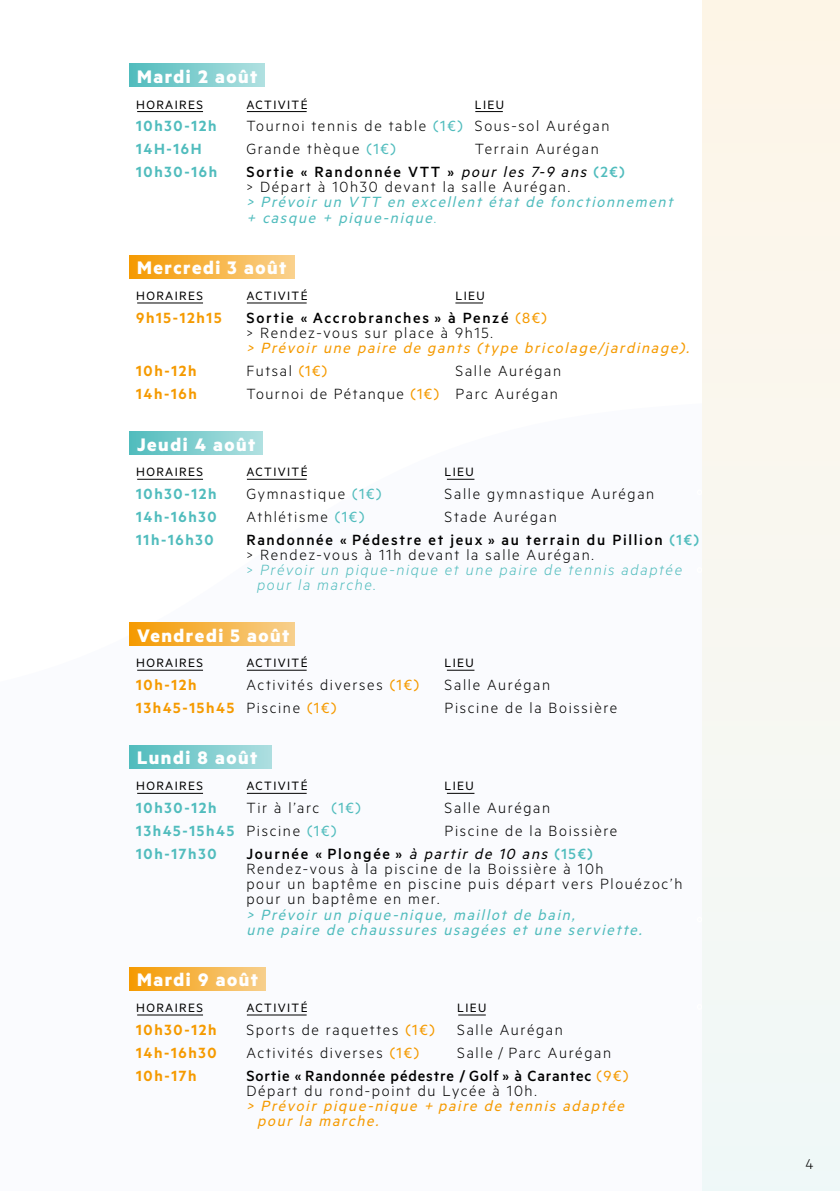
<style>
.page{position:relative;width:840px;height:1191px;background:#fff}
.page>*{position:absolute;margin:0;border:0;box-sizing:border-box;transform-origin:0 0}
.t1{font:700 20.4px "Metric";letter-spacing:.075em;color:#fff}
.t2{font:300 16.6px/15.2px "Metric";letter-spacing:.1em;color:#000}
.t3{font:italic 16.6px/15.2px "Metric";color:#50bcbd}
.t4{font:500 16.6px/15.2px "Metric";letter-spacing:.1em;color:#000}
.t5{font:italic 16.6px/15.2px "Metric";color:#f59a00}
.t6{font:600 16.6px "Metric";letter-spacing:.1em;color:#50bcbd}
.t7{font:600 16.6px "Metric";letter-spacing:.1em;color:#f59a00}
.t8{font:500 16.6px/15.2px "Metric";letter-spacing:.05em;color:#000}
.t9{font:italic 300 16.6px "Metric";letter-spacing:.1em;color:#50bcbd}
.t10{font:300 16px "Metric";color:#000}
.t11{font:13.6px "Metric";letter-spacing:.1em;color:#000}
.s1{font-weight:400;color:#50bcbd}
.s2{font-weight:500}
.s3{font-weight:400;font-style:italic}
.s4{font-weight:500;color:#50bcbd}
.s5{font-weight:300;font-style:normal}
.s6{font-weight:400;color:#f59a00}
.s7{font-weight:300}
.s8{color:#50bcbd}
.s9{font-style:normal}
.s10{font-weight:300;color:#000}
.s11{font-weight:400}
</style>
<div class="page">
<hr style="left:701px;top:403px;width:1px;height:788px;background:#50bcbd">
<div style="left:702px;top:0;width:137px;height:1191px;background:#f8f7f0"></div>
<div style="left:129px;top:64px;width:135px;height:23px;background:linear-gradient(to right,#50bbbd,#b0e1e1)"></div>
<hr style="left:137px;top:111px;width:66px;height:1px;background:#000">
<hr style="left:247px;top:111px;width:59px;height:1px;background:#000">
<svg style="left:475px;top:111px;width:27px;height:1px"></svg>
<div style="left:129px;top:431px;width:133px;height:24px;background:linear-gradient(to right,#50bbbd,#b0e1e1)"></div>
<hr style="left:137px;top:479px;width:66px;height:1px;background:#000">
<hr style="left:247px;top:479px;width:59px;height:1px;background:#000">
<svg style="left:446px;top:479px;width:28px;height:1px"></svg>
<div style="left:129px;top:255px;width:165px;height:24px;background:linear-gradient(to right,#f59a00,#fad28d)"></div>
<hr style="left:137px;top:302px;width:66px;height:1px;background:#000">
<hr style="left:247px;top:302px;width:59px;height:1px;background:#000">
<svg style="left:455px;top:302px;width:27px;height:1px"></svg>
<div style="left:129px;top:622px;width:165px;height:24px;background:linear-gradient(to right,#f59a00,#f7cf8c)"></div>
<hr style="left:137px;top:670px;width:66px;height:1px;background:#000">
<hr style="left:247px;top:670px;width:59px;height:1px;background:#000">
<svg style="left:446px;top:670px;width:28px;height:1px"></svg>
<div style="left:129px;top:745px;width:142px;height:24px;background:linear-gradient(to right,#50bbbd,#addee0)"></div>
<hr style="left:137px;top:793px;width:66px;height:1px;background:#000">
<hr style="left:247px;top:793px;width:59px;height:1px;background:#000">
<svg style="left:446px;top:793px;width:28px;height:1px"></svg>
<div style="left:129px;top:967px;width:136px;height:23px;background:linear-gradient(to right,#f59a00,#f7cf8b)"></div>
<hr style="left:137px;top:1014px;width:66px;height:1px;background:#000">
<hr style="left:247px;top:1014px;width:59px;height:1px;background:#000">
<svg style="left:458px;top:1014px;width:27px;height:1px"></svg>
<p class="t1" style="left:137px;top:64px;width:122px">Mardi 2 août</p>
<p class="t11" style="left:136px;top:96px;width:68px">HORAIRES</p>
<p class="t11" style="left:246px;top:96px;width:63px">ACTIVITÉ</p>
<p class="t11" style="left:474px;top:96px;width:31px">LIEU</p>
<p class="t6" style="left:136px;top:116px;width:82px">10h30-12h</p>
<p class="t2" style="left:246px;top:118px;width:364px">Tournoi tennis de table <span class="s1">(1€)</span> Sous-sol Aurégan</p>
<p class="t6" style="left:136px;top:139px;width:67px">14H-16H</p>
<p class="t2" style="left:246px;top:141px;width:151px">Grande thèque <span class="s1">(1€)</span></p>
<p class="t2" style="left:474px;top:141px;width:125px">Terrain Aurégan</p>
<p class="t6" style="left:136px;top:162px;width:82px">10h30-16h</p>
<p class="t2" style="left:246px;top:164px;width:379px"><span class="s2">Sortie « Randonnée VTT »</span> <span class="s3">pour les 7-9 ans</span><span class="s4">(2€) </span>&gt; Départ à 10h30 devant la salle Aurégan.</p>
<p class="t3" style="left:246px;top:194px;width:431px">&gt; Prévoir un VTT en excellent état de fonctionnement + casque + pique-nique<span class="s5">.</span></p>
<p class="t1" style="left:137px;top:255px;width:151px">Mercredi 3 août</p>
<p class="t11" style="left:136px;top:288px;width:68px">HORAIRES</p>
<p class="t11" style="left:246px;top:288px;width:63px">ACTIVITÉ</p>
<p class="t11" style="left:455px;top:288px;width:31px">LIEU</p>
<p class="t7" style="left:136px;top:308px;width:87px">9h15-12h15</p>
<p class="t4" style="left:246px;top:309px;width:302px">Sortie « Accrobranches » à Penzé <span class="s6">(8€) </span><span class="s7">&gt; Rendez-vous sur place à 9h15.</span></p>
<p class="t5" style="left:246px;top:340px;width:448px">&gt; Prévoir une paire de gants (type bricolage/jardinage).</p>
<p class="t7" style="left:136px;top:361px;width:62px">10h-12h</p>
<p class="t2" style="left:246px;top:362px;width:82px">Futsal <span class="s6">(1€)</span></p>
<p class="t2" style="left:455px;top:362px;width:107px">Salle Aurégan</p>
<p class="t7" style="left:136px;top:384px;width:62px">14h-16h</p>
<p class="t2" style="left:246px;top:385px;width:313px">Tournoi de Pétanque <span class="s6">(1€)</span> Parc Aurégan</p>
<p class="t1" style="left:137px;top:432px;width:120px">Jeudi 4 août</p>
<p class="t11" style="left:136px;top:464px;width:68px">HORAIRES</p>
<p class="t11" style="left:246px;top:464px;width:63px">ACTIVITÉ</p>
<p class="t11" style="left:444px;top:464px;width:31px">LIEU</p>
<p class="t6" style="left:136px;top:484px;width:82px">10h30-12h</p>
<p class="t2" style="left:246px;top:485px;width:137px">Gymnastique <span class="s1">(1€)</span></p>
<p class="t2" style="left:444px;top:485px;width:211px">Salle gymnastique Aurégan</p>
<p class="t6" style="left:136px;top:507px;width:82px">14h-16h30</p>
<p class="t2" style="left:246px;top:508px;width:119px">Athlétisme <span class="s1">(1€)</span></p>
<p class="t2" style="left:444px;top:508px;width:114px">Stade Aurégan</p>
<p class="t6" style="left:136px;top:530px;width:79px">11h-16h30</p>
<p class="t4" style="left:246px;top:532px;width:454px">Randonnée « Pédestre et jeux » au terrain du Pillion <span class="s8">(1€)</span></p>
<p class="t2" style="left:246px;top:546px;width:348px">&gt; Rendez-vous à 11h devant la salle Aurégan.</p>
<p class="t9" style="left:246px;top:560px;width:437px"><span class="s9">&gt;</span> Prévoir un pique-nique et une paire de tennis adaptée</p>
<p class="t9" style="left:257px;top:575px;width:120px">pour la marche.</p>
<p class="t1" style="left:137px;top:622px;width:154px">Vendredi 5 août</p>
<p class="t11" style="left:136px;top:655px;width:68px">HORAIRES</p>
<p class="t11" style="left:246px;top:655px;width:63px">ACTIVITÉ</p>
<p class="t11" style="left:444px;top:655px;width:31px">LIEU</p>
<p class="t7" style="left:136px;top:675px;width:62px">10h-12h</p>
<p class="t2" style="left:246px;top:676px;width:174px">Activités diverses <span class="s6">(1€)</span></p>
<p class="t2" style="left:444px;top:676px;width:107px">Salle Aurégan</p>
<p class="t7" style="left:136px;top:698px;width:202px">13h45-15h45 <span class="s10">Piscine</span> <span class="s11">(1€)</span></p>
<p class="t2" style="left:444px;top:699px;width:174px">Piscine de la Boissière</p>
<p class="t1" style="left:137px;top:745px;width:122px">Lundi 8 août</p>
<p class="t11" style="left:136px;top:778px;width:68px">HORAIRES</p>
<p class="t11" style="left:246px;top:778px;width:63px">ACTIVITÉ</p>
<p class="t11" style="left:444px;top:778px;width:31px">LIEU</p>
<p class="t6" style="left:136px;top:798px;width:82px">10h30-12h</p>
<p class="t2" style="left:246px;top:799px;width:116px">Tir à l’arc <span class="s1">(1€)</span></p>
<p class="t2" style="left:444px;top:799px;width:107px">Salle Aurégan</p>
<p class="t6" style="left:136px;top:821px;width:202px">13h45-15h45 <span class="s10">Piscine</span> <span class="s11">(1€)</span></p>
<p class="t2" style="left:444px;top:822px;width:174px">Piscine de la Boissière</p>
<p class="t6" style="left:136px;top:844px;width:82px">10h-17h30</p>
<p class="t2" style="left:246px;top:845px;width:437px"><span class="s2">Journée « Plongée »</span> <span class="s3">à partir de 10 ans</span><span class="s4">(15€)<br></span>Rendez-vous à la piscine de la Boissière à 10h<br>pour un baptême en piscine puis départ vers Plouézoc’h pour un baptême en mer.</p>
<p class="t3" style="left:246px;top:906px;width:400px">&gt; Prévoir un pique-nique, maillot de bain,<br>une paire de chaussures usagées et une serviette.</p>
<p class="t1" style="left:137px;top:967px;width:122px">Mardi 9 août</p>
<p class="t11" style="left:136px;top:999px;width:68px">HORAIRES</p>
<p class="t11" style="left:246px;top:999px;width:63px">ACTIVITÉ</p>
<p class="t11" style="left:457px;top:999px;width:31px">LIEU</p>
<p class="t7" style="left:136px;top:1019px;width:82px">10h30-12h</p>
<p class="t2" style="left:246px;top:1021px;width:190px">Sports de raquettes <span class="s6">(1€)</span></p>
<p class="t2" style="left:457px;top:1021px;width:107px">Salle Aurégan</p>
<p class="t7" style="left:136px;top:1042px;width:82px">14h-16h30</p>
<p class="t2" style="left:246px;top:1044px;width:174px">Activités diverses <span class="s6">(1€)</span></p>
<p class="t2" style="left:457px;top:1044px;width:155px">Salle / Parc Aurégan</p>
<p class="t7" style="left:136px;top:1065px;width:62px">10h-17h</p>
<p class="t8" style="left:246px;top:1067px;width:383px">Sortie « Randonnée pédestre / Golf » à Carantec <span class="s6">(9€)<br></span><span class="s7">Départ du rond-point du Lycée à 10h.</span></p>
<p class="t5" style="left:257px;top:1097px;width:372px;text-indent:-11px">&gt; Prévoir pique-nique + paire de tennis adaptée pour la marche.</p>
<p class="t10" style="left:805px;top:1155px;width:9px">4</p>
</div>
